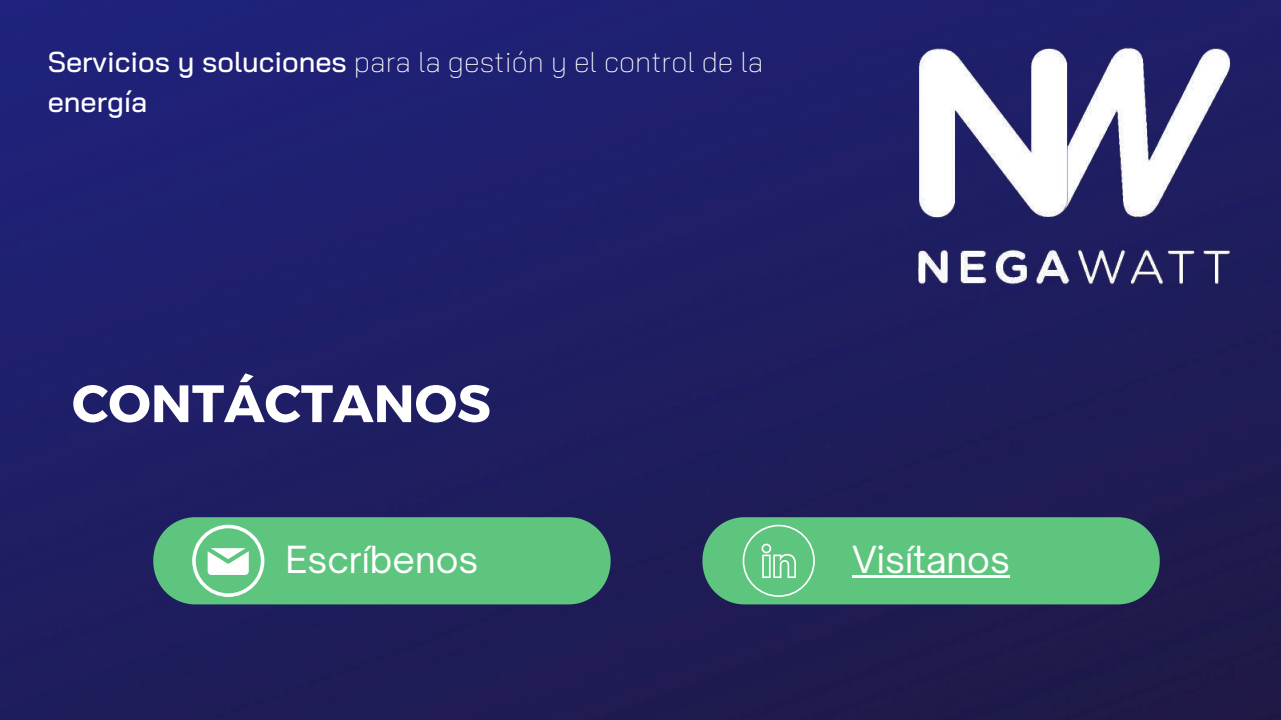
<style>
.page{position:relative;width:1281px;height:720px;background:#fff}
.page>*{position:absolute;margin:0;border:0;box-sizing:border-box;transform-origin:0 0}
.t1{font:700 52.5px "Montserrat";color:#fff}
.t2{font:35.75px "Open Sauce One";color:#fff}
.t3{font:500 28.75px/39.4px "Bai Jamjuree";color:#fff}
.s1{font-weight:200}
</style>
<div class="page">
<img style="left:0;top:0;width:1281px;height:720px">
<div style="left:702px;top:517px;width:457px;height:87px;background:#5ec57e;border-radius:43px"></div>
<hr style="left:852px;top:575px;width:158px;height:3px;background:#fff">
<div style="left:153px;top:517px;width:457px;height:87px;background:#5ec57e;border-radius:43px"></div>
<svg style="left:742px;top:525px;width:73px;height:72px"></svg>
<svg style="left:192px;top:525px;width:72px;height:72px"></svg>
<img style="left:855px;top:0;width:426px;height:371px">
<p class="t3" style="left:48px;top:42px;width:717px">Servicios y soluciones <span class="s1">para la gestión y el control de la </span>energía</p>
<h1 class="t1" style="left:72px;top:369px;width:420px">CONTÁCTANOS</h1>
<p class="t2" style="left:285px;top:537px;width:195px">Escríbenos</p>
<p class="t2" style="left:852px;top:537px;width:159px">Visítanos</p>
</div>
